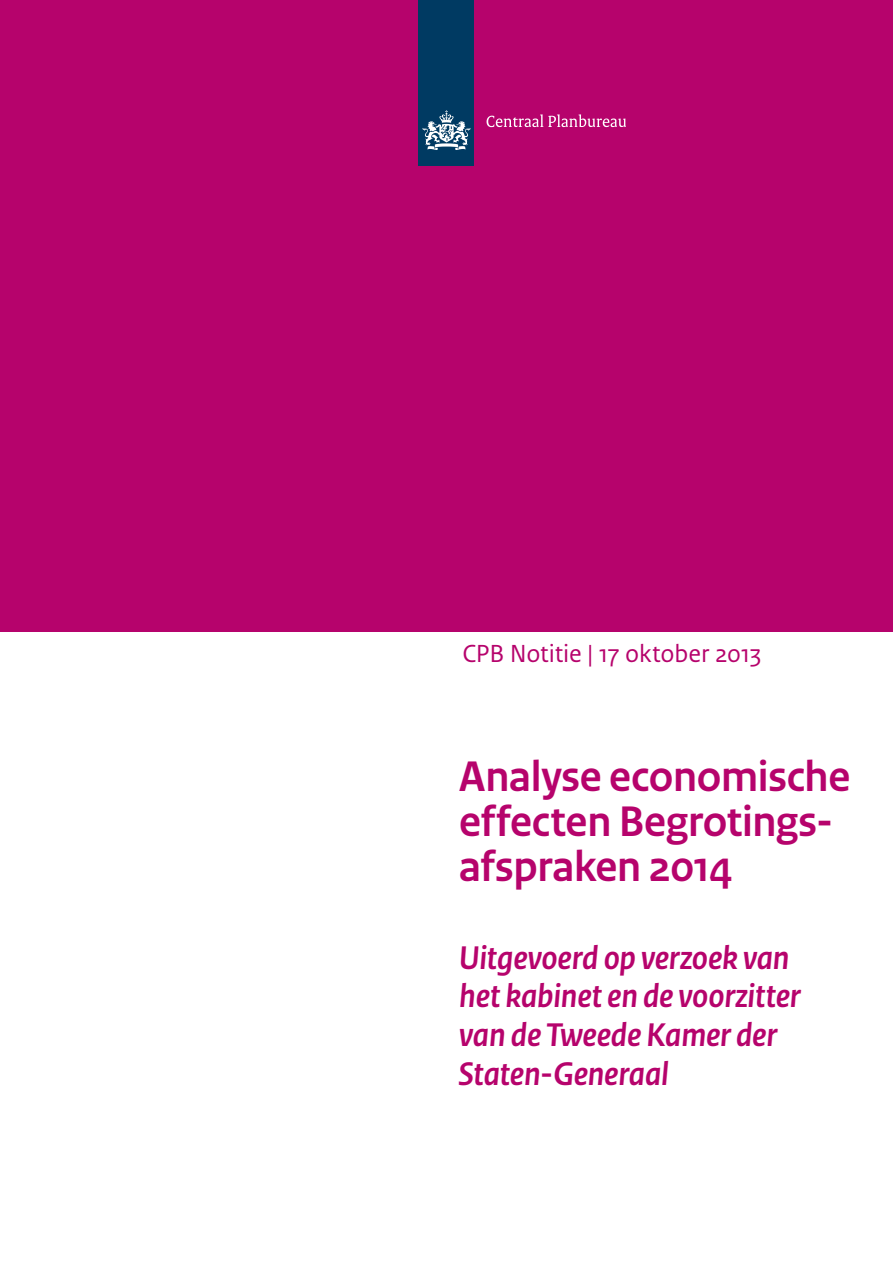
<style>
.page{position:relative;width:893px;height:1263px;background:#fff}
.page>*{position:absolute;margin:0;border:0;box-sizing:border-box;transform-origin:0 0}
.t1{font:700 45px/45px "Rijksoverheid Sans Heading";letter-spacing:-.005em;color:#b6036c}
.t2{font:italic 700 34.5px/38.7px "Rijksoverheid Sans Heading";letter-spacing:-.005em;color:#b6036c}
.t3{font:26.1px "Rijksoverheid Sans Text";letter-spacing:-.005em;color:#b6036c}
</style>
<div class="page">
<div style="left:0;top:0;width:893px;height:631px;background:#b6036c"></div>
<div style="left:419px;top:0;width:55px;height:166px;background:#003a62"></div>
<svg style="left:423px;top:110px;width:47px;height:40px"></svg>
<svg style="left:487px;top:114px;width:139px;height:13px"></svg>
<p class="t3" style="left:462px;top:639px;width:300px">CPB Notitie | 17 oktober 2013</p>
<h1 class="t1" style="left:459px;top:754px;width:393px">Analyse economische effecten Begrotings&shy;afspraken 2014</h1>
<p class="t2" style="left:459px;top:939px;width:343px">Uitgevoerd op verzoek van het kabinet en de voorzitter van de Tweede Kamer der<br>Staten-Generaal</p>
</div>
